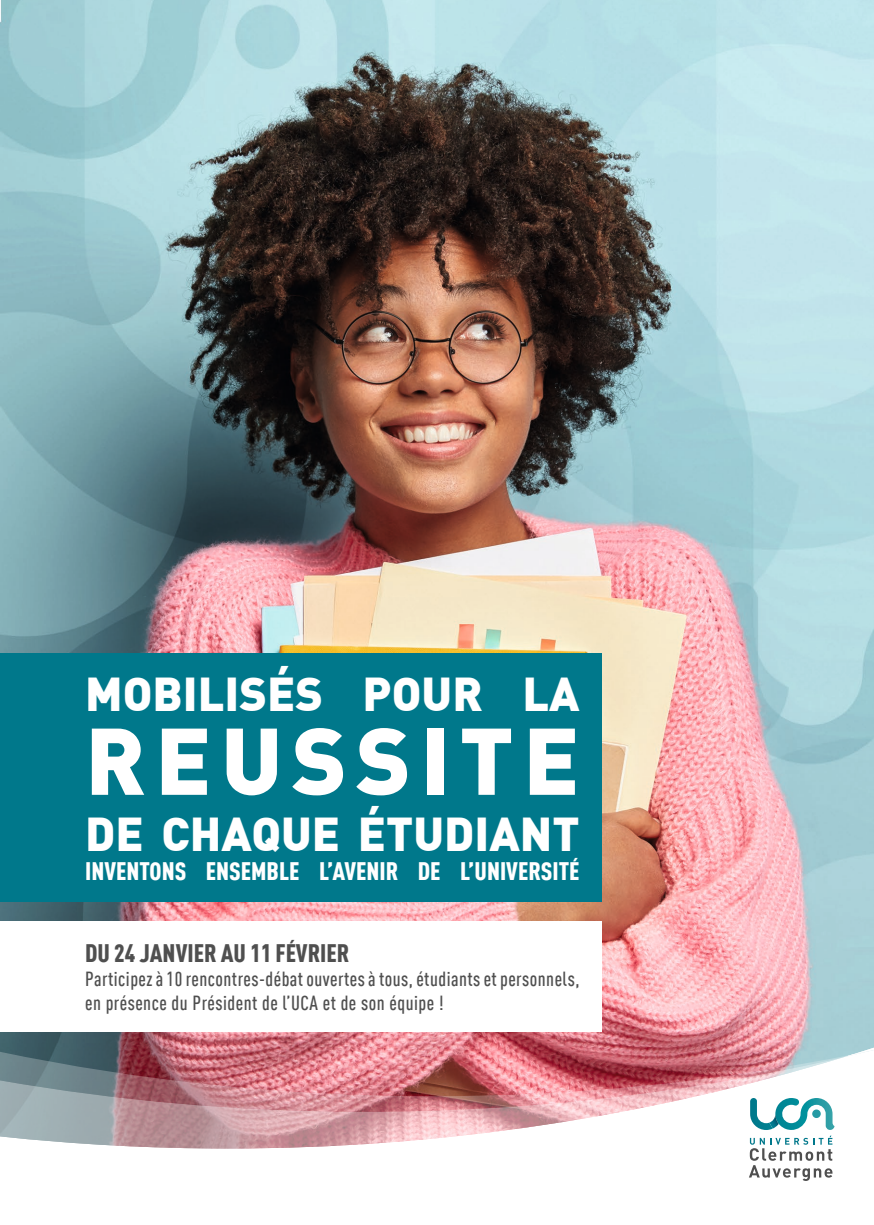
<style>
.page{position:relative;width:874px;height:1225px;background:#fff}
.page>*{position:absolute;margin:0;border:0;box-sizing:border-box;transform-origin:0 0}
.t1{font:900 93px "DIN Offc";letter-spacing:.1em;color:#fff}
.t2{font:900 46.4px "DIN Offc";color:#fff}
.t3{font:900 condensed 24.8px "DIN Offc";color:#fff}
.t4{font:900 condensed 24.8px "DIN Offc";color:#4f4f4f}
.t5{font:500 condensed 20px/24px "DIN Offc";letter-spacing:.025em;color:#4f4f4f}
</style>
<div class="page">
<img style="left:0;top:0;width:873px;height:1050px">
<svg style="left:843px;top:1047px;width:30px;height:3px"></svg>
<svg style="left:0;top:1050px;width:873px;height:99px"></svg>
<svg style="left:0;top:1051px;width:852px;height:60px;background:#bd7f89"></svg>
<img style="left:0;top:1057px;width:843px;height:91px">
<svg style="left:748px;top:1098px;width:86px;height:83px"></svg>
<img style="left:769px;top:1114px;width:9px;height:14px">
<div style="left:0;top:653px;width:601px;height:249px;background:#00788b"></div>
<div style="left:0;top:921px;width:601px;height:111px;background:#fff"></div>
<p class="t2" style="left:85px;top:663px;width:495px">MOBILISÉS POUR LA</p>
<p class="t1" style="left:85px;top:699px;width:496px">REUSSITE</p>
<p class="t2" style="left:85px;top:803px;width:495px">DE CHAQUE ÉTUDIANT</p>
<p class="t3" style="left:85px;top:856px;width:495px">INVENTONS ENSEMBLE L’AVENIR DE L’UNIVERSITÉ</p>
<p class="t4" style="left:85px;top:938px;width:265px">DU 24 JANVIER AU 11 FÉVRIER</p>
<p class="t5" style="left:85px;top:966px;width:495px">Participez à 10 rencontres-débat ouvertes à tous, étudiants et personnels, en présence du Président de l’UCA et de son équipe !</p>
</div>
